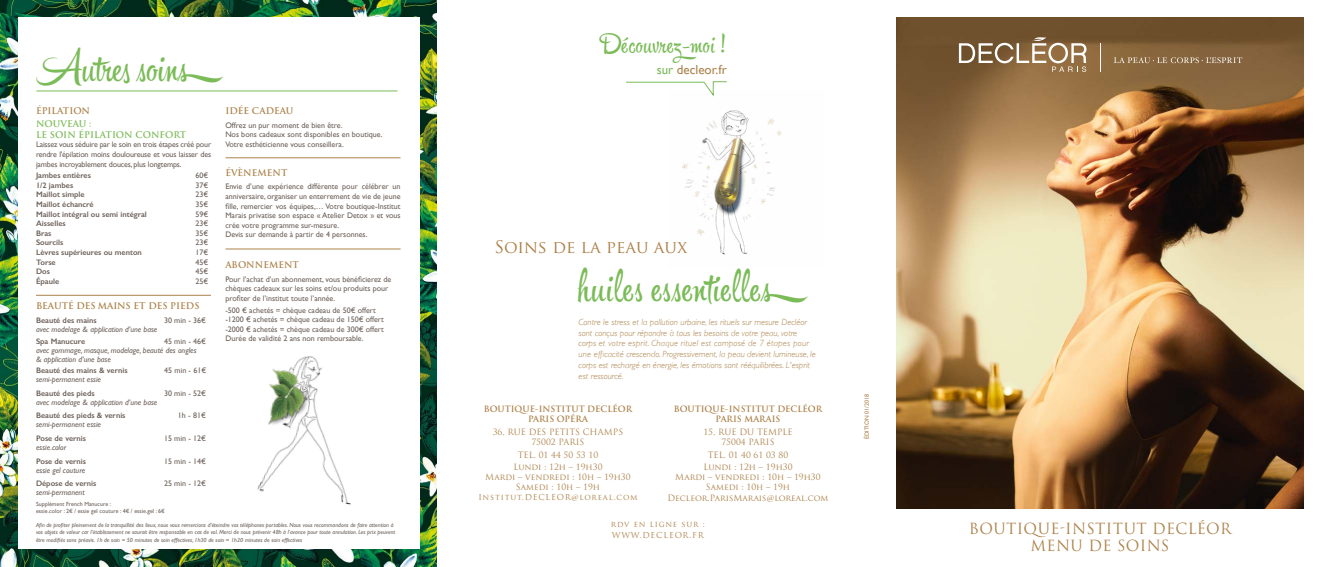
<style>
.page{position:relative;width:1321px;height:567px;background:#fff}
.page>*{position:absolute;margin:0;border:0;box-sizing:border-box;transform-origin:0 0}
.t1{font:37px "Hipster Script Pro";color:#7bbb58}
.t2{font:36px "Hipster Script Pro";color:#7bbb58}
.t3{font:23px "Hipster Script Pro";letter-spacing:.02em;color:#7bbb58}
.t4{font:17px "Trajan Pro";color:#ac824a}
.t5{font:15px/17px "Trajan Pro 3";letter-spacing:.025em;color:#ac824a;text-align:center}
.t6{font:13px "Gill Sans";color:#ac824a}
.t7{font:italic 300 9px/10.8px "Gill Sans";color:#ac824a}
.t8{font:700 9px "Trajan";color:#ac824a}
.t9{font:700 9px/10.8px "Trajan";color:#7bbb58}
.t10{font:700 9px "Trajan Pro";letter-spacing:-.005em;color:#ac824a}
.t11{font:8.5px/9.6px "Trajan Pro";color:#ac824a;text-align:center}
.t12{font:700 8.5px/10.8px "Trajan Pro";color:#ac824a;text-align:center}
.t13{font:8px/9.6px "Gill Sans";color:#6d615a}
.t14{font:600 8px "Gill Sans";color:#6d615a}
.t15{font:italic 8px/9px "Gill Sans";color:#6d615a}
.t16{font:8px/10.8px "Trajan Pro";letter-spacing:.1em;color:#ac824a}
.t17{font:italic 6px/7.2px "Gill Sans";color:#6d615a}
.t18{font:6px/6.8px "Gill Sans";color:#6d615a}
.t19{font:6px "Gill Sans";color:#ac824a}
.s1{color:#7bbb58}
</style>
<div class="page">
<img style="left:0;top:0;width:437px;height:567px">
<svg style="left:626px;top:81px;width:101px;height:10px"></svg>
<img style="left:682px;top:91px;width:100px;height:164px">
<img style="left:896px;top:17px;width:408px;height:491px">
<svg style="left:959px;top:37px;width:127px;height:35px;background:#9a7f5f"></svg>
<svg style="left:1100px;top:43px;width:1px;height:29px"></svg>
<svg style="left:1114px;top:57px;width:128px;height:6px"></svg>
<div style="left:18px;top:18px;width:401px;height:531px;background:#fff"></div>
<hr style="left:36px;top:295px;width:175px;height:1px;background:#ac824a">
<hr style="left:36px;top:91px;width:362px;height:1px;background:#7bbb58">
<img style="left:257px;top:356px;width:94px;height:149px">
<hr style="left:226px;top:158px;width:175px;height:1px;background:#ac824a">
<hr style="left:226px;top:249px;width:175px;height:1px;background:#ac824a">
<h2 class="t2" style="left:36px;top:46px;width:189px">Autres soins</h2>
<p class="t8" style="left:36px;top:105px;width:56px">ÉPILATION</p>
<p class="t9" style="left:36px;top:118px;width:152px">NOUVEAU :<br>LE SOIN ÉPILATION CONFORT</p>
<p class="t13" style="left:36px;top:140px;width:177px;text-align:justify">Laissez vous séduire par le soin en trois étapes créé pour rendre l'épilation moins douloureuse et vous laisser des jambes incroyablement douces, plus longtemps.</p>
<p class="t14" style="left:36px;top:171px;width:56px">Jambes entières</p>
<p class="t13" style="left:196px;top:171px;width:14px">60€</p>
<p class="t14" style="left:36px;top:180px;width:39px">1/2 jambes</p>
<p class="t13" style="left:196px;top:180px;width:14px">37€</p>
<p class="t14" style="left:36px;top:190px;width:50px">Maillot simple</p>
<p class="t13" style="left:196px;top:190px;width:14px">23€</p>
<p class="t14" style="left:36px;top:199px;width:59px">Maillot échancré</p>
<p class="t13" style="left:196px;top:199px;width:14px">35€</p>
<p class="t14" style="left:36px;top:209px;width:112px">Maillot intégral ou semi intégral</p>
<p class="t13" style="left:196px;top:209px;width:14px">59€</p>
<p class="t14" style="left:36px;top:219px;width:31px">Aisselles</p>
<p class="t13" style="left:196px;top:219px;width:14px">23€</p>
<p class="t14" style="left:36px;top:228px;width:17px">Bras</p>
<p class="t13" style="left:196px;top:228px;width:14px">35€</p>
<p class="t14" style="left:36px;top:238px;width:29px">Sourcils</p>
<p class="t13" style="left:196px;top:238px;width:14px">23€</p>
<p class="t14" style="left:36px;top:247px;width:107px">Lèvres supérieures ou menton</p>
<p class="t13" style="left:196px;top:247px;width:14px">17€</p>
<p class="t14" style="left:36px;top:257px;width:21px">Torse</p>
<p class="t13" style="left:196px;top:257px;width:14px">45€</p>
<p class="t14" style="left:36px;top:267px;width:15px">Dos</p>
<p class="t13" style="left:196px;top:267px;width:14px">45€</p>
<p class="t14" style="left:36px;top:276px;width:25px">Épaule</p>
<p class="t13" style="left:196px;top:276px;width:14px">25€</p>
<p class="t10" style="left:36px;top:300px;width:165px">BEAUTÉ DES MAINS ET DES PIEDS</p>
<p class="t14" style="left:36px;top:315px;width:62px">Beauté des mains</p>
<p class="t13" style="left:164px;top:315px;width:44px">30 min - 36€</p>
<p class="t15" style="left:36px;top:325px;width:123px">avec modelage &amp; application d’une base</p>
<p class="t14" style="left:36px;top:336px;width:51px">Spa Manucure</p>
<p class="t13" style="left:164px;top:336px;width:44px">45 min - 46€</p>
<p class="t15" style="left:36px;top:345px;width:162px">avec gommage, masque, modelage, beauté des ongles &amp; application d’une base</p>
<p class="t14" style="left:36px;top:366px;width:93px">Beauté des mains &amp; vernis</p>
<p class="t13" style="left:164px;top:366px;width:44px">45 min - 61€</p>
<p class="t15" style="left:36px;top:375px;width:67px">semi-permanent essie</p>
<p class="t14" style="left:36px;top:388px;width:60px">Beauté des pieds</p>
<p class="t13" style="left:164px;top:388px;width:44px">30 min - 52€</p>
<p class="t15" style="left:36px;top:398px;width:123px">avec modelage &amp; application d’une base</p>
<p class="t14" style="left:36px;top:411px;width:91px">Beauté des pieds &amp; vernis</p>
<p class="t13" style="left:178px;top:411px;width:29px">1h - 81€</p>
<p class="t15" style="left:36px;top:420px;width:67px">semi-permanent essie</p>
<p class="t14" style="left:36px;top:433px;width:52px">Pose de vernis</p>
<p class="t13" style="left:164px;top:433px;width:44px">15 min - 12€</p>
<p class="t15" style="left:36px;top:443px;width:32px">essie.color</p>
<p class="t14" style="left:36px;top:456px;width:52px">Pose de vernis</p>
<p class="t13" style="left:164px;top:456px;width:44px">15 min - 14€</p>
<p class="t15" style="left:36px;top:465px;width:51px">essie gel couture</p>
<p class="t14" style="left:36px;top:479px;width:62px">Dépose de vernis</p>
<p class="t13" style="left:164px;top:479px;width:44px">25 min - 12€</p>
<p class="t15" style="left:36px;top:488px;width:50px">semi-permanent</p>
<p class="t18" style="left:36px;top:501px;width:130px">Supplément French Manucure :<br>essie.color : 2€ / essie gel couture : 4€ / essie.gel : 6€</p>
<p class="t8" style="left:225px;top:105px;width:70px">IDÉE CADEAU</p>
<p class="t13" style="left:225px;top:120px;width:159px">Offrez un pur moment de bien être.<br>Nos bons cadeaux sont disponibles en boutique.<br>Votre esthéticienne vous conseillera.</p>
<p class="t8" style="left:225px;top:167px;width:64px">ÉVÈNEMENT</p>
<p class="t13" style="left:225px;top:182px;width:177px">Envie d’une expérience différente pour célébrer un anniversaire, organiser un enterrement de vie de jeune fille, remercier vos équipes,… Votre boutique-Institut Marais privatise son espace « Atelier Detox » et vous crée votre programme sur-mesure.<br>Devis sur demande à partir de 4 personnes.</p>
<p class="t8" style="left:225px;top:259px;width:75px">ABONNEMENT</p>
<p class="t13" style="left:225px;top:274px;width:168px">Pour l’achat d’un abonnement, vous bénéficierez de chèques cadeaux sur les soins et/ou produits pour profiter de l’institut toute l’année.</p>
<p class="t13" style="left:225px;top:305px;width:160px">-500 € achetés = chèque cadeau de 50€ offert -1200 € achetés = chèque cadeau de 150€ offert -2000 € achetés = chèque cadeau de 300€ offert Durée de validité 2 ans non remboursable.</p>
<p class="t17" style="left:36px;top:522px;width:361px">Afin de profiter pleinement de la tranquillité des lieux, nous vous remercions d’éteindre vos téléphones portables. Nous vous recommandons de faire attention à vos objets de valeur car l’établissement ne saurait être responsable en cas de vol. Merci de nous prévenir 48h à l’avance pour toute annulation. Les prix peuvent être modifiés sans préavis. 1h de soin = 50 minutes de soin effectives, 1h30 de soin = 1h20 minutes de soin effectives</p>
<h3 class="t3" style="left:603px;top:31px;width:125px">Découvrez-moi !</h3>
<h3 class="t6" style="left:657px;top:62px;width:72px"><span class="s1">sur</span> decleor.fr</h3>
<h3 class="t4" style="left:495px;top:236px;width:194px">Soins de la peau aux</h3>
<h1 class="t1" style="left:579px;top:266px;width:231px">huiles essentielles</h1>
<p class="t7" style="left:579px;top:316px;width:239px">Contre le stress et la pollution urbaine, les rituels sur mesure Decléor sont conçus pour répondre à tous les besoins de votre peau, votre corps et votre esprit. Chaque rituel est composé de 7 étapes pour une efficacité crescendo. Progressivement, la peau devient lumineuse, le corps est rechargé en énergie, les émotions sont rééquilibrées. L'esprit est ressourcé.</p>
<p class="t12" style="left:484px;top:403px;width:150px">BOUTIQUE-INSTITUT DECLÉOR<br>PARIS OPÉRA</p>
<p class="t11" style="left:493px;top:427px;width:132px">36, RUE DES PETITS CHAMPS<br>75002 PARIS</p>
<p class="t11" style="left:513px;top:448px;width:91px;line-height:12.8px">TEL. 01 44 50 53 10<br>Lundi : 12h – 19h30</p>
<p class="t11" style="left:485px;top:472px;width:147px">Mardi – vendredi : 10h – 19h30<br>Samedi : 10h – 19h</p>
<p class="t16" style="left:478px;top:492px;width:161px">Institut.DECLEOR@loreal.com</p>
<p class="t12" style="left:674px;top:403px;width:150px">BOUTIQUE-INSTITUT DECLÉOR<br>PARIS MARAIS</p>
<p class="t11" style="left:703px;top:427px;width:91px">15, RUE DU TEMPLE<br>75004 PARIS</p>
<p class="t11" style="left:703px;top:448px;width:91px;line-height:12.8px">TEL. 01 40 61 03 80<br>Lundi : 12h – 19h30</p>
<p class="t11" style="left:675px;top:472px;width:147px">Mardi – vendredi : 10h – 19h30<br>Samedi : 10h – 19h</p>
<p class="t11" style="left:668px;top:493px;width:162px">Decleor.ParisMarais@loreal.com</p>
<p class="t16" style="left:611px;top:519px;width:95px">rdv en ligne sur :<br>WWW.DECLEOR.FR</p>
<p class="t19" style="left:863px;top:439px;width:47px;rotate:-90deg">ÉDITION 01/2018</p>
<h3 class="t5" style="left:969px;top:521px;width:264px">BOUTIQUE-INSTITUT DECLÉOR<br>MENU DE SOINS</h3>
</div>
